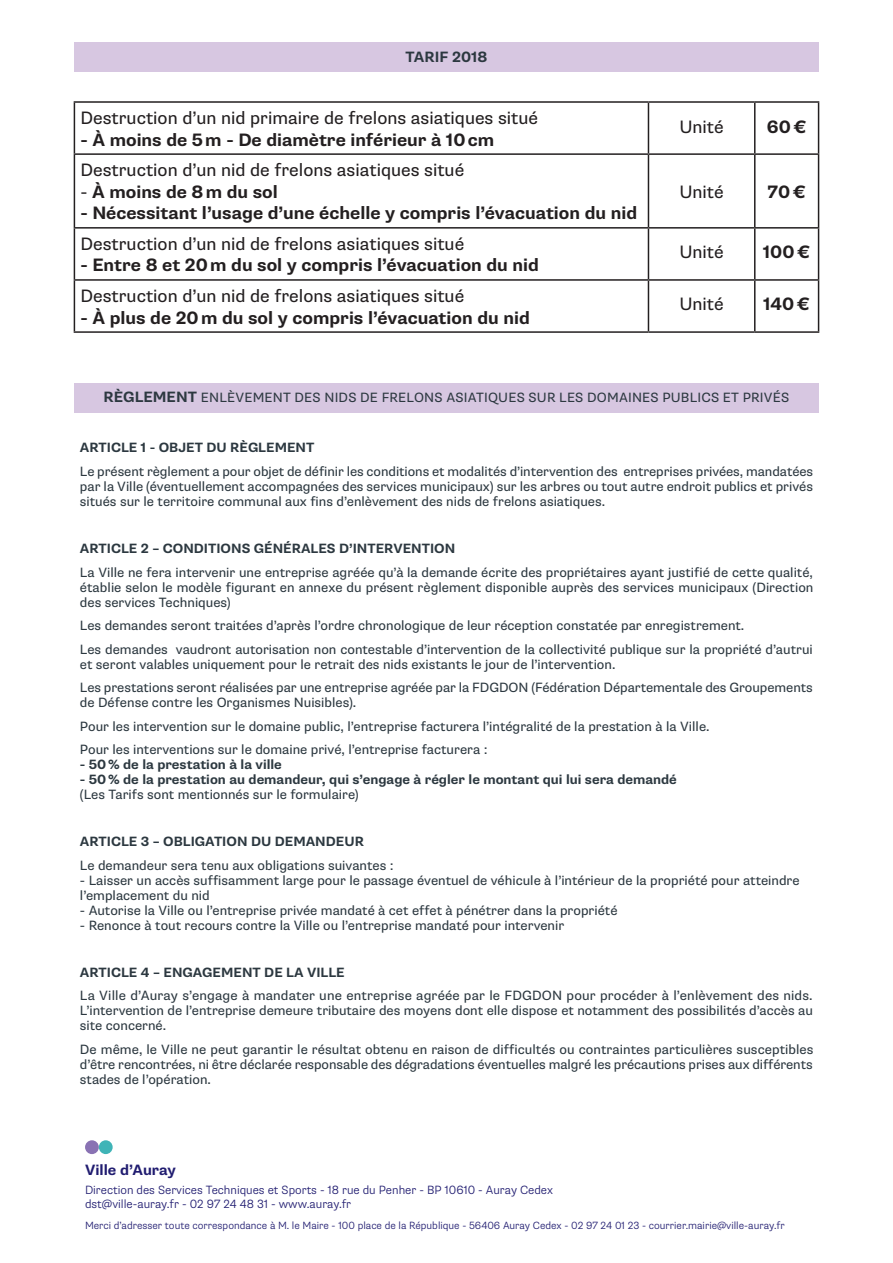
<style>
.page{position:relative;width:893px;height:1263px;background:#fff}
.page>*{position:absolute;margin:0;border:0;box-sizing:border-box;transform-origin:0 0}
.t1{font:700 18px "Supria Sans";color:#231f20}
.t2{font:18px "Supria Sans";color:#231f20}
.t3{font:700 15px "Supria Sans";color:#201c70}
.t4{font:700 15px "Supria Sans";color:#2c3840}
.t5{font:13.5px/15px "Supria Sans";color:#2c3840;text-align:justify}
.t6{font:700 13.5px "Supria Sans";color:#2c3840}
.t7{font:300 12px/14.4px "Supria Sans";color:#201c70}
.t8{font:300 10.5px "Supria Sans";color:#201c70}
.s1{font-weight:400}
.s2{font-weight:700;font-size:15px}
</style>
<div class="page">
<div style="left:85px;top:1140px;width:14px;height:14px;background:#8972b3;border-radius:50%"></div>
<div style="left:99px;top:1140px;width:14px;height:14px;background:#3fb4b7;border-radius:50%"></div>
<hr style="left:74px;top:101px;width:574px;height:2px;background:#231f20">
<hr style="left:74px;top:103px;width:1px;height:50px;background:#231f20">
<hr style="left:648px;top:101px;width:107px;height:2px;background:#231f20">
<hr style="left:648px;top:103px;width:1px;height:50px;background:#231f20">
<hr style="left:755px;top:101px;width:64px;height:2px;background:#231f20">
<hr style="left:754px;top:103px;width:1px;height:50px;background:#231f20">
<hr style="left:818px;top:103px;width:1px;height:50px;background:#231f20">
<hr style="left:74px;top:153px;width:574px;height:2px;background:#231f20">
<hr style="left:74px;top:155px;width:1px;height:72px;background:#231f20">
<hr style="left:648px;top:153px;width:107px;height:2px;background:#231f20">
<hr style="left:648px;top:155px;width:1px;height:72px;background:#231f20">
<hr style="left:755px;top:153px;width:64px;height:2px;background:#231f20">
<hr style="left:754px;top:155px;width:1px;height:72px;background:#231f20">
<hr style="left:818px;top:155px;width:1px;height:72px;background:#231f20">
<hr style="left:74px;top:227px;width:574px;height:2px;background:#231f20">
<hr style="left:74px;top:229px;width:1px;height:50px;background:#231f20">
<hr style="left:648px;top:227px;width:107px;height:2px;background:#231f20">
<hr style="left:648px;top:229px;width:1px;height:50px;background:#231f20">
<hr style="left:755px;top:227px;width:64px;height:2px;background:#231f20">
<hr style="left:754px;top:229px;width:1px;height:50px;background:#231f20">
<hr style="left:818px;top:229px;width:1px;height:50px;background:#231f20">
<hr style="left:74px;top:279px;width:574px;height:2px;background:#231f20">
<hr style="left:74px;top:281px;width:1px;height:50px;background:#231f20">
<hr style="left:648px;top:279px;width:107px;height:2px;background:#231f20">
<hr style="left:648px;top:281px;width:1px;height:50px;background:#231f20">
<hr style="left:755px;top:279px;width:64px;height:2px;background:#231f20">
<hr style="left:754px;top:281px;width:1px;height:50px;background:#231f20">
<hr style="left:818px;top:281px;width:1px;height:50px;background:#231f20">
<hr style="left:74px;top:331px;width:574px;height:2px;background:#231f20">
<hr style="left:648px;top:331px;width:107px;height:2px;background:#231f20">
<hr style="left:755px;top:331px;width:64px;height:2px;background:#231f20">
<div style="left:74px;top:43px;width:745px;height:29px;background:#d7c7e1"></div>
<div style="left:74px;top:383px;width:745px;height:29px;background:#d7c7e1"></div>
<p class="t4" style="left:406px;top:48px;width:83px">TARIF 2018</p>
<h1 class="t2" style="left:80px;top:107px;width:459px">Destruction d’un nid primaire de frelons asiatiques situé</h1>
<h1 class="t1" style="left:80px;top:128px;width:415px">- À moins de 5m - De diamètre inférieur à 10cm</h1>
<h1 class="t2" style="left:80px;top:159px;width:385px">Destruction d’un nid de frelons asiatiques situé</h1>
<h1 class="t1" style="left:80px;top:181px;width:199px"><span class="s1">-</span> À moins de 8m du sol</h1>
<h1 class="t1" style="left:80px;top:202px;width:558px">- Nécessitant l’usage d’une échelle y compris l’évacuation du nid</h1>
<h1 class="t2" style="left:80px;top:233px;width:385px">Destruction d’un nid de frelons asiatiques situé</h1>
<h1 class="t1" style="left:80px;top:254px;width:460px">- Entre 8 et 20m du sol y compris l’évacuation du nid</h1>
<h1 class="t2" style="left:80px;top:285px;width:385px">Destruction d’un nid de frelons asiatiques situé</h1>
<h1 class="t1" style="left:80px;top:306px;width:451px">- À plus de 20m du sol y compris l’évacuation du nid</h1>
<h1 class="t2" style="left:680px;top:116px;width:46px">Unité</h1>
<h1 class="t1" style="left:767px;top:115px;width:41px">60€</h1>
<h1 class="t2" style="left:680px;top:181px;width:46px">Unité</h1>
<h1 class="t1" style="left:767px;top:181px;width:40px">70€</h1>
<h1 class="t2" style="left:680px;top:241px;width:46px">Unité</h1>
<h1 class="t1" style="left:763px;top:241px;width:49px">100€</h1>
<h1 class="t2" style="left:680px;top:293px;width:46px">Unité</h1>
<h1 class="t1" style="left:763px;top:293px;width:48px">140€</h1>
<p class="t5" style="left:104px;top:391px;width:687px"><span class="s2">RÈGLEMENT</span> ENLÈVEMENT DES NIDS DE FRELONS ASIATIQUES SUR LES DOMAINES PUBLICS ET PRIVÉS</p>
<p class="t6" style="left:80px;top:440px;width:236px">ARTICLE 1 - OBJET DU RÈGLEMENT</p>
<p class="t5" style="left:80px;top:464px;width:735px">Le présent règlement a pour objet de définir les conditions et modalités d’intervention des entreprises privées, mandatées par la Ville (éventuellement accompagnées des services municipaux) sur les arbres ou tout autre endroit publics et privés situés sur le territoire communal aux fins d’enlèvement des nids de frelons asiatiques.</p>
<p class="t6" style="left:80px;top:540px;width:377px">ARTICLE 2 – CONDITIONS GÉNÉRALES D’INTERVENTION</p>
<p class="t5" style="left:80px;top:565px;width:735px">La Ville ne fera intervenir une entreprise agréée qu’à la demande écrite des propriétaires ayant justifié de cette qualité, établie selon le modèle figurant en annexe du présent règlement disponible auprès des services municipaux (Direction des services Techniques)</p>
<p class="t5" style="left:80px;top:614px;width:734px;line-height:23.5px">Les demandes seront traitées d’après l’ordre chronologique de leur réception constatée par enregistrement.<br>Les demandes vaudront autorisation non contestable d’intervention de la collectivité publique sur la propriété d’autrui</p>
<p class="t5" style="left:80px;top:652px;width:734px;line-height:23.5px">et seront valables uniquement pour le retrait des nids existants le jour de l’intervention.<br>Les prestations seront réalisées par une entreprise agréée par la FDGDON (Fédération Départementale des Groupements</p>
<p class="t5" style="left:80px;top:691px;width:631px;line-height:23.5px;text-align:left">de Défense contre les Organismes Nuisibles).<br>Pour les intervention sur le domaine public, l’entreprise facturera l’intégralité de la prestation à la Ville.<br>Pour les interventions sur le domaine privé, l’entreprise facturera :</p>
<p class="t6" style="left:80px;top:756px;width:203px">- 50% de la prestation à la ville</p>
<p class="t6" style="left:80px;top:771px;width:598px">- 50% de la prestation au demandeur, qui s’engage à régler le montant qui lui sera demandé</p>
<p class="t5" style="left:80px;top:787px;width:280px">(Les Tarifs sont mentionnés sur le formulaire)</p>
<p class="t6" style="left:80px;top:833px;width:286px">ARTICLE 3 – OBLIGATION DU DEMANDEUR</p>
<p class="t5" style="left:80px;top:858px;width:315px">Le demandeur sera tenu aux obligations suivantes :</p>
<p class="t5" style="left:80px;top:873px;width:721px">- Laisser un accès suffisamment large pour le passage éventuel de véhicule à l’intérieur de la propriété pour atteindre l’emplacement du nid</p>
<p class="t5" style="left:80px;top:903px;width:539px">- Autorise la Ville ou l’entreprise privée mandaté à cet effet à pénétrer dans la propriété</p>
<p class="t5" style="left:80px;top:918px;width:486px">- Renonce à tout recours contre la Ville ou l’entreprise mandaté pour intervenir</p>
<p class="t6" style="left:80px;top:964px;width:266px">ARTICLE 4 – ENGAGEMENT DE LA VILLE</p>
<p class="t5" style="left:80px;top:988px;width:735px">La Ville d’Auray s’engage à mandater une entreprise agréée par le FDGDON pour procéder à l’enlèvement des nids.<br>L’intervention de l’entreprise demeure tributaire des moyens dont elle dispose et notamment des possibilités d’accès au site concerné.</p>
<p class="t5" style="left:80px;top:1042px;width:735px">De même, le Ville ne peut garantir le résultat obtenu en raison de difficultés ou contraintes particulières susceptibles d’être rencontrées, ni être déclarée responsable des dégradations éventuelles malgré les précautions prises aux différents stades de l’opération.</p>
<p class="t3" style="left:85px;top:1161px;width:92px">Ville d’Auray</p>
<p class="t7" style="left:85px;top:1183px;width:470px">Direction des Services Techniques et Sports - 18 rue du Penher - BP 10610 - Auray Cedex dst@ville-auray.fr - 02 97 24 48 31 - www.auray.fr</p>
<p class="t8" style="left:85px;top:1219px;width:701px">Merci d’adresser toute correspondance à M. le Maire - 100 place de la République - 56406 Auray Cedex - 02 97 24 01 23 - courrier.mairie@ville-auray.fr</p>
</div>
